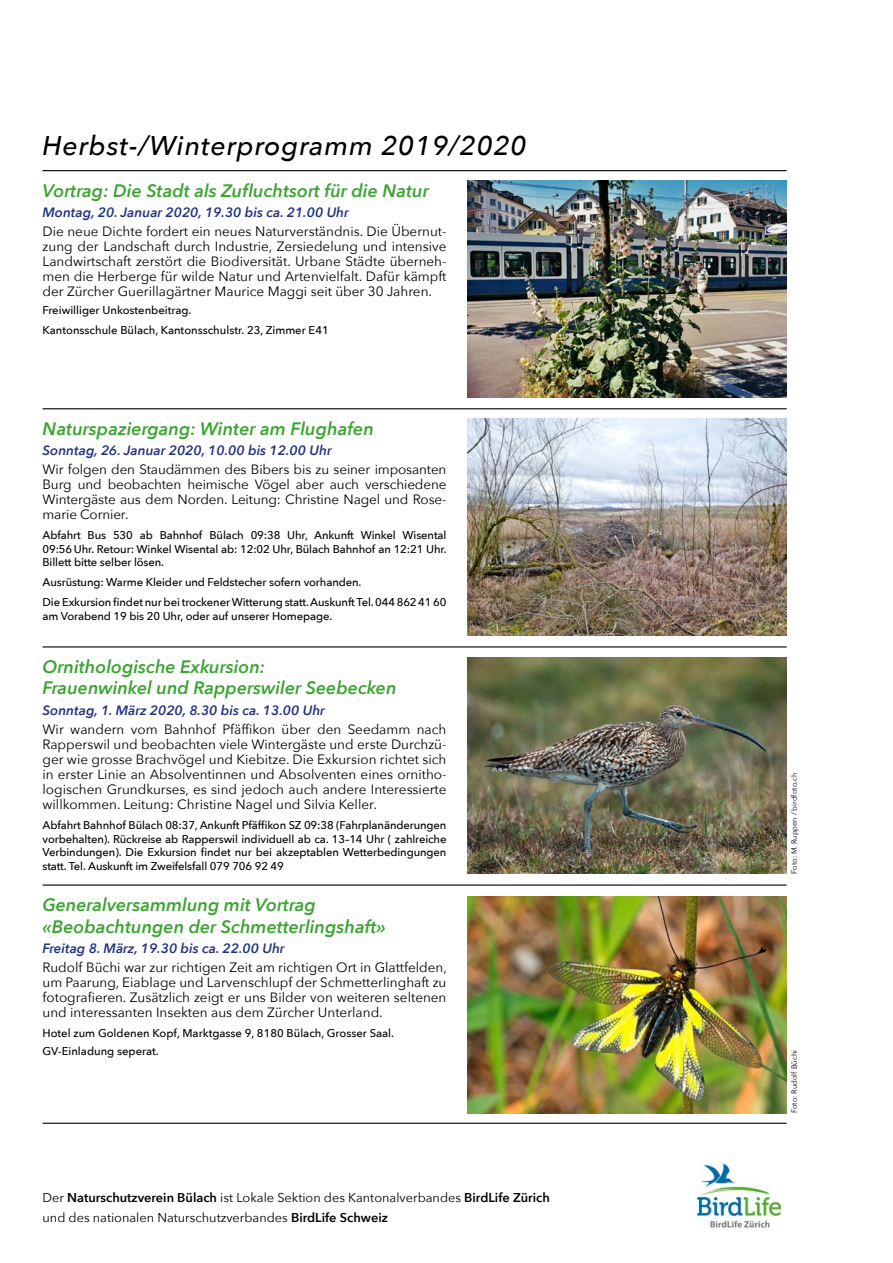
<style>
.page{position:relative;width:893px;height:1263px;background:#fff}
.page>*{position:absolute;margin:0;border:0;box-sizing:border-box;transform-origin:0 0}
.t1{font:italic 500 27px "Avenir Next";letter-spacing:.03em;color:#000}
.t2{font:italic 600 18px/21.6px "Avenir Next";color:#3ca432}
.t3{font:13.5px/15px "Avenir Next";color:#000;text-align:justify}
.t4{font:italic 600 13.5px "Avenir Next";color:#243282}
.t5{font:12.75px/19.5px "Avenir Next";color:#000}
.t6{font:500 11.25px/13.5px "Avenir Next";letter-spacing:-.01em;color:#000}
.t7{font:7.5px "Avenir Next";color:#000}
.s1{font-weight:600}
</style>
<div class="page">
<img style="left:696px;top:1162px;width:87px;height:66px">
<hr style="left:43px;top:1123px;width:744px;height:1px;background:#000">
<hr style="left:43px;top:646px;width:744px;height:1px;background:#000">
<hr style="left:43px;top:884px;width:744px;height:2px;background:#000">
<hr style="left:43px;top:170px;width:744px;height:1px;background:#000">
<hr style="left:43px;top:408px;width:744px;height:1px;background:#000">
<img style="left:468px;top:181px;width:319px;height:217px">
<img style="left:468px;top:419px;width:319px;height:217px">
<img style="left:468px;top:657px;width:319px;height:217px">
<img style="left:468px;top:896px;width:319px;height:217px">
<h1 class="t1" style="left:43px;top:122px;width:486px">Herbst-/Winterprogramm 2019/2020</h1>
<h2 class="t2" style="left:43px;top:179px;width:388px">Vortrag: Die Stadt als Zufluchtsort für die Natur</h2>
<p class="t4" style="left:43px;top:201px;width:308px">Montag, 20. Januar 2020, 19.30 bis ca. 21.00 Uhr</p>
<p class="t3" style="left:43px;top:224px;width:405px">Die neue Dichte fordert ein neues Naturverständnis. Die Übernut&shy;zung der Landschaft durch Industrie, Zersiedelung und intensive Landwirtschaft zerstört die Biodiversität. Urbane Städte überneh&shy;men die Herberge für wilde Natur und Artenvielfalt. Dafür kämpft der Zürcher Guerillagärtner Maurice Maggi seit über 30 Jahren.</p>
<p class="t6" style="left:43px;top:300px;width:288px;line-height:20px">Freiwilliger Unkostenbeitrag.<br>Kantonsschule Bülach, Kantonsschulstr. 23, Zimmer E41</p>
<h2 class="t2" style="left:43px;top:417px;width:333px">Naturspaziergang: Winter am Flughafen</h2>
<p class="t4" style="left:43px;top:439px;width:291px">Sonntag, 26. Januar 2020, 10.00 bis 12.00 Uhr</p>
<p class="t3" style="left:43px;top:462px;width:405px">Wir folgen den Staudämmen des Bibers bis zu seiner imposanten Burg und beobachten heimische Vögel aber auch verschiedene Wintergäste aus dem Norden. Leitung: Christine Nagel und Rose&shy;marie Cornier.</p>
<p class="t6" style="left:43px;top:528px;width:406px;text-align:justify">Abfahrt Bus 530 ab Bahnhof Bülach 09:38 Uhr, Ankunft Winkel Wisental 09:56 Uhr. Retour: Winkel Wisental ab: 12:02 Uhr, Bülach Bahnhof an 12:21 Uhr.<br>Billett bitte selber lösen.</p>
<p class="t6" style="left:43px;top:572px;width:405px;line-height:20px">Ausrüstung: Warme Kleider und Feldstecher sofern vorhanden.<br>Die Exkursion findet nur bei trockener Witterung statt. Auskunft Tel. 044 862 41 60</p>
<p class="t6" style="left:43px;top:608px;width:291px">am Vorabend 19 bis 20 Uhr, oder auf unserer Homepage.</p>
<h2 class="t2" style="left:43px;top:655px;width:356px">Ornithologische Exkursion:<br>Frauenwinkel und Rapperswiler Seebecken</h2>
<p class="t4" style="left:43px;top:699px;width:284px">Sonntag, 1. März 2020, 8.30 bis ca. 13.00 Uhr</p>
<p class="t3" style="left:43px;top:721px;width:405px">Wir wandern vom Bahnhof Pfäffikon über den Seedamm nach Rapperswil und beobachten viele Wintergäste und erste Durchzü&shy;ger wie grosse Brachvögel und Kiebitze. Die Exkursion richtet sich in erster Linie an Absolventinnen und Absolventen eines ornitho&shy;logischen Grundkurses, es sind jedoch auch andere Interessierte willkommen. Leitung: Christine Nagel und Silvia Keller.</p>
<p class="t6" style="left:43px;top:818px;width:405px;text-align:justify">Abfahrt Bahnhof Bülach 08:37, Ankunft Pfäffikon SZ 09:38 (Fahrplanänderungen vorbehalten). Rückreise ab Rapperswil individuell ab ca. 13–14 Uhr ( zahlreiche Verbindungen). Die Exkursion findet nur bei akzeptablen Wetterbedingungen statt. Tel. Auskunft im Zweifelsfall 079 706 92 49</p>
<h2 class="t2" style="left:43px;top:893px;width:345px">Generalversammlung mit Vortrag «Beobachtungen der Schmetterlingshaft»</h2>
<p class="t4" style="left:43px;top:937px;width:244px">Freitag 8. März, 19.30 bis ca. 22.00 Uhr</p>
<p class="t3" style="left:43px;top:959px;width:406px">Rudolf Büchi war zur richtigen Zeit am richtigen Ort in Glattfelden, um Paarung, Eiablage und Larvenschlupf der Schmetterlinghaft zu fotografieren. Zusätzlich zeigt er uns Bilder von weiteren seltenen und interessanten Insekten aus dem Zürcher Unterland.</p>
<p class="t6" style="left:43px;top:1024px;width:353px;line-height:17.7px">Hotel zum Goldenen Kopf, Marktgasse 9, 8180 Bülach, Grosser Saal.<br>GV-Einladung seperat.</p>
<p class="t5" style="left:43px;top:1188px;width:509px">Der <span class="s1">Naturschutzverein Bülach</span> ist Lokale Sektion des Kantonalverbandes <span class="s1">BirdLife Zürich </span>und des nationalen Naturschutzverbandes <span class="s1">BirdLife Schweiz</span></p>
<p class="t7" style="left:788px;top:874px;width:102px;rotate:-90deg">Foto: M. Ruppen / birdfoto.ch</p>
<p class="t7" style="left:788px;top:1113px;width:64px;rotate:-90deg">Foto: Rudolf Büchi</p>
</div>
